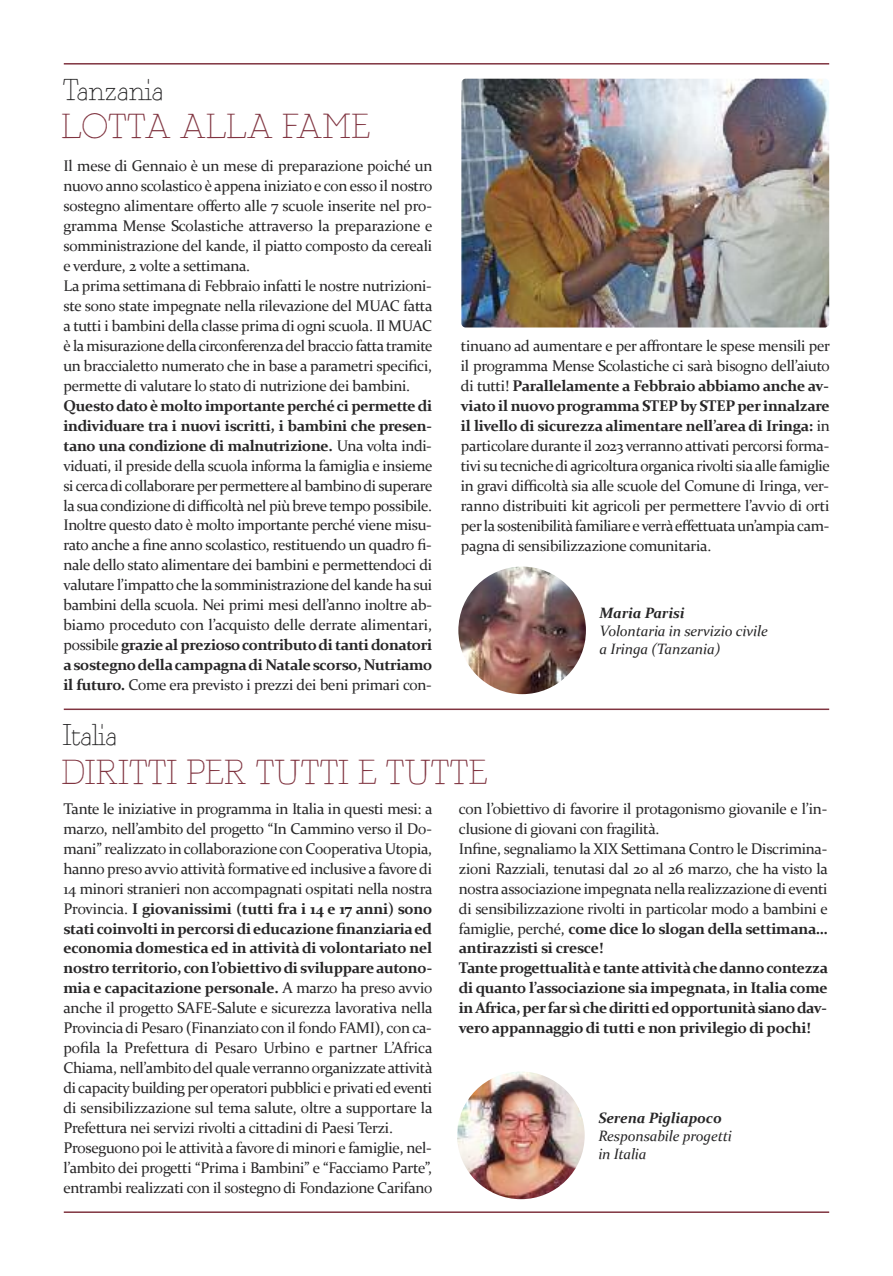
<style>
.page{position:relative;width:893px;height:1276px;background:#fff}
.page>*{position:absolute;margin:0;border:0;box-sizing:border-box;transform-origin:0 0}
.t1{font:34.5px "Fragment Core Rom";letter-spacing:.01em;color:#803440}
.t2{font:30px "Fragment Core Rom";letter-spacing:-.015em;color:#272627}
.t3{font:15.45px/20px "Constantia";letter-spacing:-.02em;color:#272627}
.t4{font:italic 15px/18px "Constantia";letter-spacing:-.01em;color:#272627}
.t5{font:italic 700 15px "Constantia";letter-spacing:-.01em;color:#272627}
.s1{font-weight:700}
</style>
<div class="page">
<hr style="left:64px;top:63px;width:765px;height:2px;background:#803440">
<hr style="left:64px;top:708px;width:765px;height:2px;background:#803440">
<hr style="left:64px;top:1211px;width:765px;height:2px;background:#803440">
<img style="left:457px;top:1071px;width:128px;height:128px;border-radius:50%">
<img style="left:458px;top:566px;width:128px;height:128px;border-radius:50%">
<img style="left:461px;top:79px;width:368px;height:248px;border-radius:4px">
<h2 class="t2" style="left:63px;top:79px;width:102px">Tanzania</h2>
<h1 class="t1" style="left:61px;top:114px;width:310px">LOTTA ALLA FAME</h1>
<p class="t3" style="left:63px;top:157px;width:371px">Il mese di Gennaio è un mese di preparazione poiché un nuovo anno scolastico è appena iniziato e con esso il nostro sostegno alimentare offerto alle 7 scuole inserite nel pro&shy;gramma Mense Scolastiche attraverso la preparazione e somministrazione del kande, il piatto composto da cereali e verdure, 2 volte a settimana.<br>La prima settimana di Febbraio infatti le nostre nutrizioni&shy;ste sono state impegnate nella rilevazione del MUAC fatta a tutti i bambini della classe prima di ogni scuola. Il MUAC è la misurazionedellacirconferenzadel braccio fatta tramite un braccialetto numerato che in base a parametri specifici, permette di valutare lo stato di nutrizione dei bambini.</p>
<p class="t3" style="left:63px;top:397px;width:371px;text-align:justify"><span class="s1">Questodatoè molto importanteperchéci permettedi individuare tra i nuovi iscritti, i bambini che presen&shy;tano una condizione di malnutrizione.</span> Una volta indi&shy;viduati, il preside della scuola informa la famiglia e insieme si cercadi collaborareperpermettereal bambinodi superare la sua condizionedi difficoltà nel più breve tempo possibile.<br>Inoltre questo dato è molto importante perché viene misu&shy;rato anche a fine anno scolastico, restituendo un quadro fi&shy;nale dello stato alimentare dei bambini e permettendoci di valutare l’impattoche la somministrazionedel kande ha sui bambini della scuola. Nei primi mesi dell’anno inoltre ab&shy;biamo proceduto con l’acquisto delle derrate alimentari, possibile <span class="s1">grazieal preziosocontributodi tanti donatori asostegnodellacampagnadi Natalescorso, Nutriamo il futuro.</span> Come era previsto i prezzi dei beni primari con-</p>
<h2 class="t2" style="left:63px;top:724px;width:56px">Italia</h2>
<p class="t3" style="left:461px;top:337px;width:371px;text-align:justify">tinuano ad aumentare e per affrontare le spese mensili per il programma Mense Scolastiche ci sarà bisogno dell’aiuto di tutti! <span class="s1">Parallelamente a Febbraio abbiamo anche av&shy;viato il nuovoprogramma STEP by STEP per innalzare il livello di sicurezza alimentare nell’area di Iringa:</span> in particolaredurante il 2023 verrannoattivati percorsi forma&shy;tivi su tecnichedi agricolturaorganica rivolti siaalle famiglie in gravi difficoltà sia alle scuole del Comune di Iringa, ver&shy;ranno distribuiti kit agricoli per permettere l’avvio di orti per la sostenibilità familiareeverràeffettuataun’ampiacam&shy;pagna di sensibilizzazione comunitaria.</p>
<p class="t5" style="left:600px;top:607px;width:86px">Maria Parisi</p>
<p class="t4" style="left:600px;top:623px;width:170px">Volontaria in servizio civile a Iringa (Tanzania)</p>
<h1 class="t1" style="left:61px;top:759px;width:427px">DIRITTI PER TUTTI E TUTTE</h1>
<p class="t3" style="left:63px;top:800px;width:371px">Tante le iniziative in programma in Italia in questi mesi: a marzo, nell’ambito del progetto “In Cammino verso il Do&shy;mani” realizzato incollaborazione con Cooperativa Utopia, hanno preso avvio attività formative ed inclusive a favore di 14 minori stranieri non accompagnati ospitati nella nostra Provincia. <span class="s1">I giovanissimi (tutti fra i 14 e 17 anni) sono stati coinvolti inpercorsi di educazionefinanziariaed economia domestica ed in attività di volontariato nel nostroterritorio, con l’obiettivodi sviluppareautono&shy;mia e capacitazione personale.</span> A marzo ha preso avvio anche il progetto SAFE-Salute e sicurezza lavorativa nella Provinciadi Pesaro (Finanziatocon il fondo FAMI), con ca&shy;pofila la Prefettura di Pesaro Urbino e partner L’Africa Chiama, nell’ambitodel qualeverrannoorganizzate attività di capacity building peroperatori pubblici eprivati ed eventi di sensibilizzazione sul tema salute, oltre a supportare la Prefettura nei servizi rivolti a cittadini di Paesi Terzi.<br>Proseguono poi le attività a favoredi minori e famiglie, nel&shy;l’ambito dei progetti “Prima i Bambini” e “Facciamo Parte”, entrambi realizzati con il sostegno di Fondazione Carifano</p>
<p class="t3" style="left:459px;top:800px;width:371px">con l’obiettivo di favorire il protagonismo giovanile e l’in&shy;clusione di giovani con fragilità.<br>Infine, segnaliamo la XIX Settimana Contro le Discrimina&shy;zioni Razziali, tenutasi dal 20 al 26 marzo, che ha visto la nostra associazione impegnata nella realizzazionedi eventi di sensibilizzazione rivolti in particolar modo a bambini e famiglie, perché, <span class="s1">come dice lo slogan della settimana… antirazzisti si cresce!<br>Tanteprogettualitàetanteattivitàchedannocontezza di quanto l’associazione sia impegnata, in Italia come inAfrica, per farsì chediritti ed opportunitàsianodav&shy;vero appannaggio di tutti e non privilegio di pochi!</span></p>
<p class="t5" style="left:598px;top:1112px;width:125px">Serena Pigliapoco</p>
<p class="t4" style="left:598px;top:1128px;width:135px">Responsabile progetti in Italia</p>
</div>
